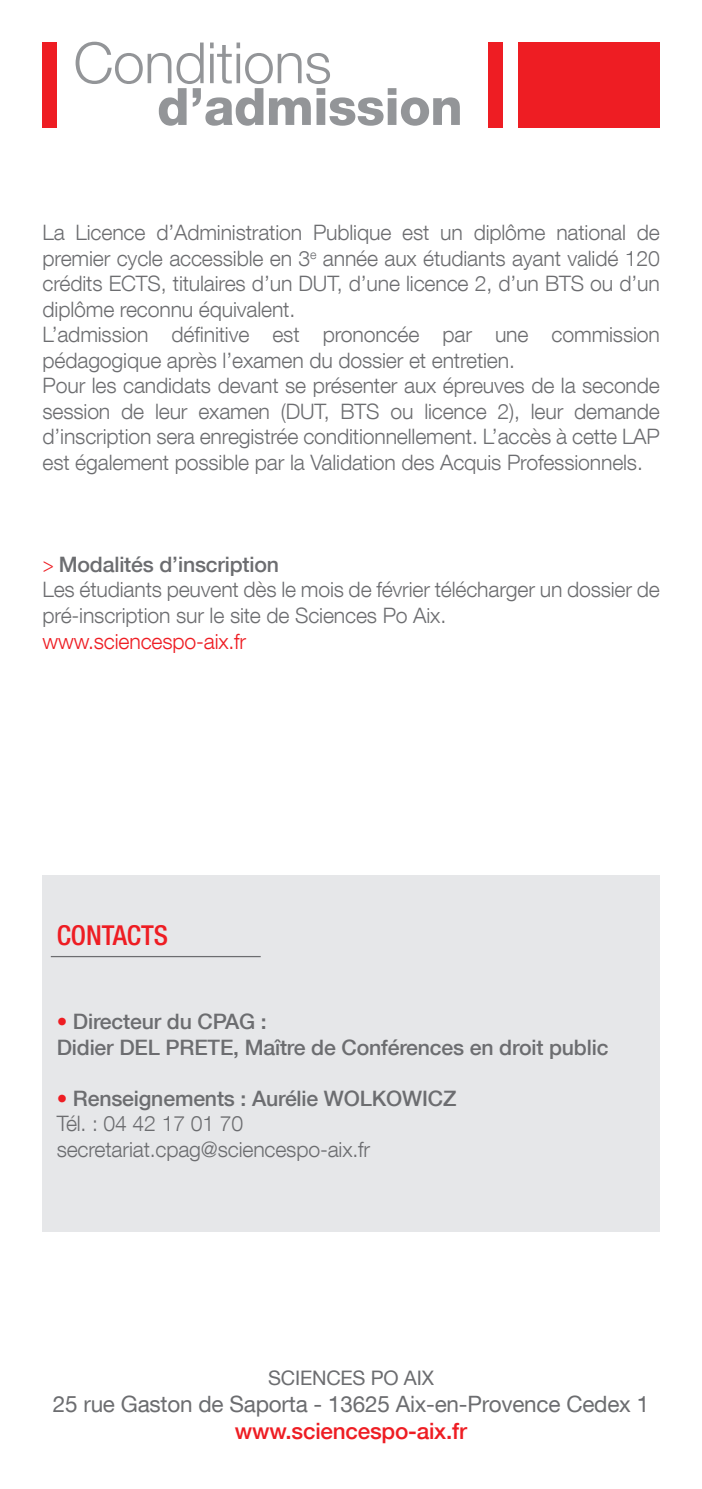
<style>
.page{position:relative;width:702px;height:1489px;background:#fff}
.page>*{position:absolute;margin:0;border:0;box-sizing:border-box;transform-origin:0 0}
.Titre_2{font:300 57px "Helvetica Neue LT Com";letter-spacing:-.01em;color:#939598}
.Titre1{font:800 51.5px "Helvetica Neue LT Com";letter-spacing:-.01em;color:#939598}
.sous_titres{font:500 condensed 27.5px "Helvetica Neue LT Com";letter-spacing:-.005em;color:#ee1d23}
.textes{font:22.5px "Helvetica Neue LT Com";letter-spacing:-.01em;color:#6c6d70}
.textes-2{font:500 22.5px "Helvetica Neue LT Com";letter-spacing:-.01em;color:#ee1d23}
.textes-3{font:300 21.25px/25.5px "Helvetica Neue LT Com";letter-spacing:-.01em;color:#6c6d70;text-align:justify}
.textes-4{font:500 21.25px "Helvetica Neue LT Com";letter-spacing:-.01em;color:#6c6d70}
.textes-5{font:300 21.25px "Helvetica Neue LT Com";letter-spacing:-.01em;color:#ee1d23}
.textes-6{font:20px "Helvetica Neue LT Com";letter-spacing:-.01em;color:#6c6d70}
.s1{font-family:"Minion Pro";font-weight:400;color:#ee1d23}
.s2{font-weight:300;color:#ee1d23}
.s3{color:#ee1d23}
</style>
<div class="page">
<div style="left:43px;top:43px;width:14px;height:85px;background:#ee1d23"></div>
<div style="left:488px;top:43px;width:14px;height:85px;background:#ee1d23"></div>
<div style="left:518px;top:43px;width:142px;height:85px;background:#ee1d23"></div>
<div style="left:43px;top:875px;width:617px;height:356px;background:#e6e7e9"></div>
<hr style="left:51px;top:955px;width:210px;height:2px;background:#6c6d70">
<p class="Titre_2" style="left:73px;top:28px;width:260px">Conditions</p>
<p class="Titre1" style="left:157px;top:76px;width:307px">d’admission</p>
<p class="textes-3" style="left:43px;top:219px;width:619px">La Licence d’Administration Publique est un diplôme national de premier cycle accessible en 3<sup>e</sup> année aux étudiants ayant validé 120 crédits ECTS, titulaires d’un DUT, d’une licence 2, d’un BTS ou d’un diplôme reconnu équivalent.</p>
<p class="textes-3" style="left:43px;top:321px;width:619px">L’admission définitive est prononcée par une commission pédagogique après l’examen du dossier et entretien.</p>
<p class="textes-3" style="left:43px;top:372px;width:619px">Pour les candidats devant se présenter aux épreuves de la seconde session de leur examen (DUT, BTS ou licence 2), leur demande d’inscription sera enregistrée conditionnellement. L’accès à cette LAP est également possible par la Validation des Acquis Professionnels.</p>
<p class="textes-4" style="left:43px;top:551px;width:238px"><span class="s1">&gt;</span> Modalités d’inscription</p>
<p class="textes-3" style="left:43px;top:576px;width:619px">Les étudiants peuvent dès le mois de février télécharger un dossier de pré-inscription sur le site de Sciences Po Aix.</p>
<p class="textes-5" style="left:43px;top:628px;width:205px">www.sciencespo-aix.fr</p>
<p class="sous_titres" style="left:57px;top:918px;width:113px">CONTACTS</p>
<p class="textes-4" style="left:57px;top:1008px;width:211px"><span class="s2">•</span> Directeur du CPAG :</p>
<p class="textes-4" style="left:57px;top:1034px;width:553px">Didier DEL PRETE, Maître de Conférences en droit public</p>
<p class="textes-4" style="left:57px;top:1085px;width:401px"><span class="s3">•</span> Renseignements : Aurélie WOLKOWICZ</p>
<p class="textes-3" style="left:57px;top:1110px;width:188px">Tél. : 04 42 17 01 70</p>
<p class="textes-3" style="left:57px;top:1135px;width:315px">secretariat.cpag@sciencespo-aix.fr</p>
<p class="textes-6" style="left:268px;top:1365px;width:167px">SCIENCES PO AIX</p>
<p class="textes" style="left:53px;top:1389px;width:598px">25 rue Gaston de Saporta - 13625 Aix-en-Provence Cedex 1</p>
<p class="textes-2" style="left:235px;top:1417px;width:233px">www.sciencespo-aix.fr</p>
</div>
